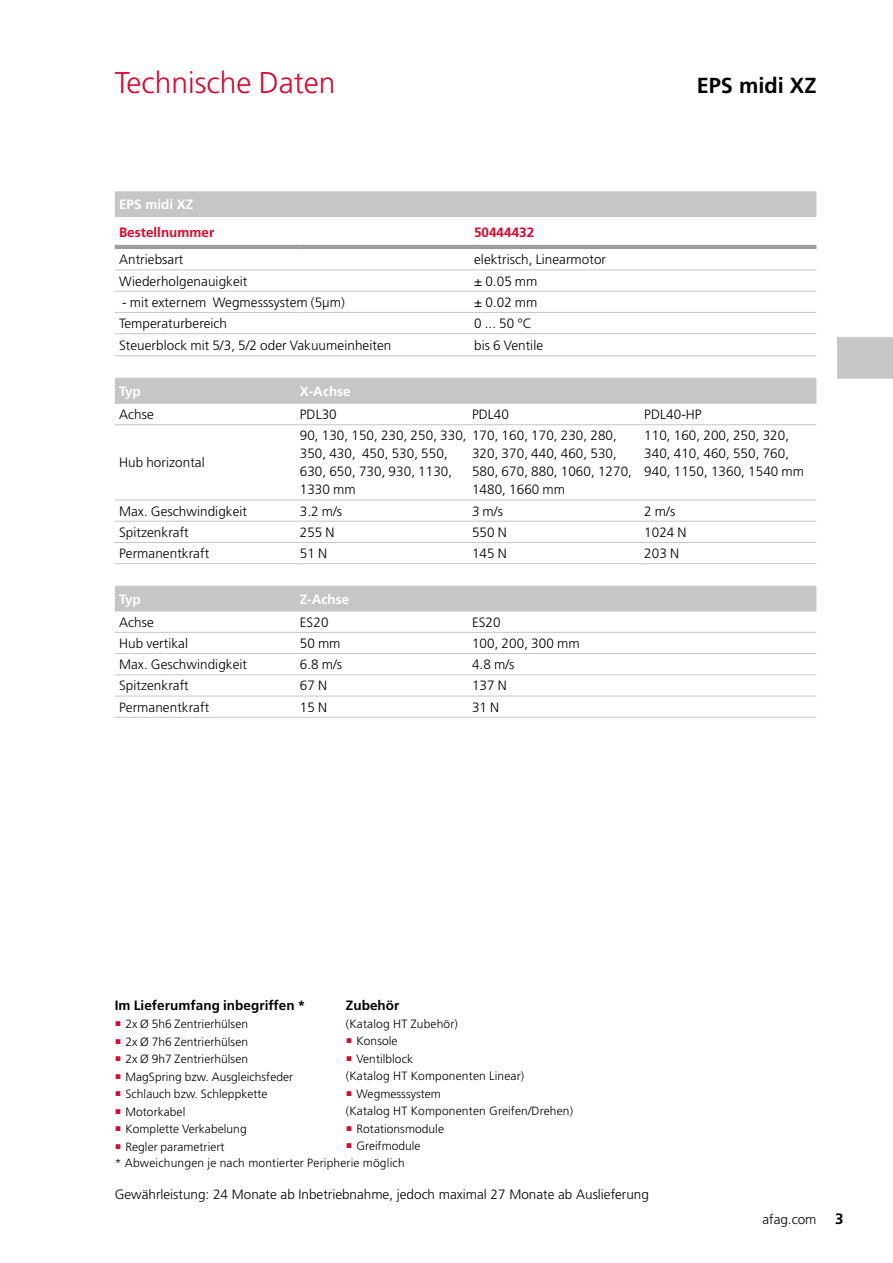
<style>
.page{position:relative;width:893px;height:1263px;background:#fff}
.page>*{position:absolute;margin:0;border:0;box-sizing:border-box;transform-origin:0 0}
.t1{font:300 30px "Frutiger LT Pro";color:#dd052b}
.t2{font:700 21.75px "Frutiger LT Pro";color:#000}
.t3{font:300 13.5px/18px "Frutiger LT Pro";letter-spacing:.005em;color:#000}
.t4{font:700 13.5px "Frutiger LT Pro";letter-spacing:.005em;color:#000}
.t5{font:700 13.5px/27.8px "Frutiger LT Pro";color:#dd052b}
.t6{font:700 13.5px "Frutiger LT Pro";color:#fff}
.t7{font:300 12px/17.5px "Frutiger LT Pro";letter-spacing:.005em;color:#000}
.s1{color:#fff}
.s2{font-weight:700;font-size:15px}
</style>
<div class="page">
<svg style="left:115px;top:191px;width:701px;height:54px"></svg>
<hr style="left:115px;top:245px;width:185px;height:4px;background:#9d9d9c">
<hr style="left:300px;top:245px;width:174px;height:4px;background:#9d9d9c">
<hr style="left:474px;top:245px;width:342px;height:4px;background:#9d9d9c">
<hr style="left:115px;top:269px;width:185px;height:1px;background:#c6c6c6">
<hr style="left:300px;top:269px;width:174px;height:1px;background:#c6c6c6">
<hr style="left:474px;top:269px;width:342px;height:1px;background:#c6c6c6">
<hr style="left:474px;top:291px;width:342px;height:1px;background:#c6c6c6">
<hr style="left:474px;top:312px;width:342px;height:1px;background:#c6c6c6">
<hr style="left:474px;top:333px;width:342px;height:1px;background:#c6c6c6">
<hr style="left:474px;top:355px;width:342px;height:1px;background:#c6c6c6">
<hr style="left:115px;top:291px;width:185px;height:1px;background:#c6c6c6">
<hr style="left:300px;top:291px;width:174px;height:1px;background:#c6c6c6">
<hr style="left:115px;top:312px;width:185px;height:1px;background:#c6c6c6">
<hr style="left:300px;top:312px;width:174px;height:1px;background:#c6c6c6">
<hr style="left:115px;top:333px;width:185px;height:1px;background:#c6c6c6">
<hr style="left:300px;top:333px;width:174px;height:1px;background:#c6c6c6">
<hr style="left:115px;top:355px;width:185px;height:1px;background:#c6c6c6">
<hr style="left:300px;top:355px;width:174px;height:1px;background:#c6c6c6">
<div style="left:115px;top:378px;width:701px;height:26px;background:#c6c6c6"></div>
<hr style="left:115px;top:563px;width:185px;height:1px;background:#c6c6c6">
<hr style="left:115px;top:424px;width:185px;height:1px;background:#c6c6c6">
<hr style="left:300px;top:424px;width:172px;height:1px;background:#c6c6c6">
<hr style="left:472px;top:424px;width:172px;height:1px;background:#c6c6c6">
<hr style="left:644px;top:424px;width:172px;height:1px;background:#c6c6c6">
<hr style="left:115px;top:499px;width:185px;height:1px;background:#c6c6c6">
<hr style="left:300px;top:499px;width:172px;height:1px;background:#c6c6c6">
<hr style="left:472px;top:499px;width:172px;height:1px;background:#c6c6c6">
<hr style="left:644px;top:499px;width:172px;height:1px;background:#c6c6c6">
<hr style="left:115px;top:521px;width:185px;height:1px;background:#c6c6c6">
<hr style="left:300px;top:521px;width:172px;height:1px;background:#c6c6c6">
<hr style="left:472px;top:521px;width:172px;height:1px;background:#c6c6c6">
<hr style="left:644px;top:521px;width:172px;height:1px;background:#c6c6c6">
<hr style="left:115px;top:542px;width:185px;height:1px;background:#c6c6c6">
<hr style="left:300px;top:542px;width:172px;height:1px;background:#c6c6c6">
<hr style="left:472px;top:542px;width:172px;height:1px;background:#c6c6c6">
<hr style="left:644px;top:542px;width:172px;height:1px;background:#c6c6c6">
<hr style="left:300px;top:563px;width:172px;height:1px;background:#c6c6c6">
<hr style="left:472px;top:563px;width:172px;height:1px;background:#c6c6c6">
<hr style="left:644px;top:563px;width:172px;height:1px;background:#c6c6c6">
<div style="left:115px;top:586px;width:701px;height:25px;background:#c6c6c6"></div>
<hr style="left:115px;top:717px;width:185px;height:1px;background:#c6c6c6">
<hr style="left:115px;top:632px;width:185px;height:1px;background:#c6c6c6">
<hr style="left:300px;top:632px;width:172px;height:1px;background:#c6c6c6">
<hr style="left:472px;top:632px;width:172px;height:1px;background:#c6c6c6">
<hr style="left:644px;top:632px;width:172px;height:1px;background:#c6c6c6">
<hr style="left:115px;top:653px;width:185px;height:1px;background:#c6c6c6">
<hr style="left:300px;top:653px;width:172px;height:1px;background:#c6c6c6">
<hr style="left:472px;top:653px;width:172px;height:1px;background:#c6c6c6">
<hr style="left:644px;top:653px;width:172px;height:1px;background:#c6c6c6">
<hr style="left:115px;top:674px;width:185px;height:1px;background:#c6c6c6">
<hr style="left:300px;top:674px;width:172px;height:1px;background:#c6c6c6">
<hr style="left:472px;top:674px;width:172px;height:1px;background:#c6c6c6">
<hr style="left:644px;top:674px;width:172px;height:1px;background:#c6c6c6">
<hr style="left:115px;top:696px;width:185px;height:1px;background:#c6c6c6">
<hr style="left:300px;top:696px;width:172px;height:1px;background:#c6c6c6">
<hr style="left:472px;top:696px;width:172px;height:1px;background:#c6c6c6">
<hr style="left:644px;top:696px;width:172px;height:1px;background:#c6c6c6">
<hr style="left:300px;top:717px;width:172px;height:1px;background:#c6c6c6">
<hr style="left:472px;top:717px;width:172px;height:1px;background:#c6c6c6">
<hr style="left:644px;top:717px;width:172px;height:1px;background:#c6c6c6">
<div style="left:837px;top:337px;width:56px;height:42px;background:#c6c6c6"></div>
<p class="t1" style="left:115px;top:65px;width:222px">Technische Daten</p>
<p class="t2" style="left:697px;top:72px;width:121px">EPS midi XZ</p>
<p class="t5" style="left:119px;top:191px;width:97px"><span class="s1">EPS midi XZ<br></span>Bestellnummer</p>
<p class="t5" style="left:474px;top:219px;width:62px">50444432</p>
<p class="t3" style="left:119px;top:251px;width:66px">Antriebsart</p>
<p class="t3" style="left:474px;top:251px;width:133px">elektrisch, Linearmotor</p>
<p class="t3" style="left:119px;top:272px;width:130px">Wiederholgenauigkeit</p>
<p class="t3" style="left:474px;top:272px;width:65px">± 0.05 mm</p>
<p class="t3" style="left:122px;top:293px;width:224px">- mit externem Wegmesssystem (5µm)</p>
<p class="t3" style="left:474px;top:293px;width:65px">± 0.02 mm</p>
<p class="t3" style="left:119px;top:315px;width:110px">Temperaturbereich</p>
<p class="t3" style="left:474px;top:315px;width:59px">0 ... 50 °C</p>
<p class="t3" style="left:119px;top:336px;width:274px">Steuerblock mit 5/3, 5/2 oder Vakuumeinheiten</p>
<p class="t3" style="left:474px;top:336px;width:71px">bis 6 Ventile</p>
<p class="t6" style="left:119px;top:383px;width:23px">Typ</p>
<p class="t6" style="left:300px;top:383px;width:52px">X-Achse</p>
<p class="t3" style="left:119px;top:406px;width:36px">Achse</p>
<p class="t3" style="left:300px;top:406px;width:39px">PDL30</p>
<p class="t3" style="left:472px;top:406px;width:39px">PDL40</p>
<p class="t3" style="left:644px;top:406px;width:59px">PDL40-HP</p>
<p class="t3" style="left:119px;top:454px;width:87px">Hub horizontal</p>
<p class="t3" style="left:644px;top:427px;width:161px">110, 160, 200, 250, 320,<br>340, 410, 460, 550, 760,<br>940, 1150, 1360, 1540 mm</p>
<p class="t3" style="left:300px;top:427px;width:319px">90, 130, 150, 230, 250, 330, 170, 160, 170, 230, 280,<br>350, 430, 450, 530, 550,<br>630, 650, 730, 930, 1130,<br>1330 mm</p>
<p class="t3" style="left:472px;top:445px;width:162px">320, 370, 440, 460, 530,<br>580, 670, 880, 1060, 1270,<br>1480, 1660 mm</p>
<p class="t3" style="left:119px;top:502px;width:130px">Max. Geschwindigkeit</p>
<p class="t3" style="left:300px;top:502px;width:44px">3.2 m/s</p>
<p class="t3" style="left:472px;top:502px;width:33px">3 m/s</p>
<p class="t3" style="left:644px;top:502px;width:33px">2 m/s</p>
<p class="t3" style="left:119px;top:523px;width:71px">Spitzenkraft</p>
<p class="t3" style="left:300px;top:523px;width:36px">255 N</p>
<p class="t3" style="left:472px;top:523px;width:36px">550 N</p>
<p class="t3" style="left:644px;top:523px;width:44px">1024 N</p>
<p class="t3" style="left:119px;top:544px;width:92px">Permanentkraft</p>
<p class="t3" style="left:300px;top:544px;width:29px">51 N</p>
<p class="t3" style="left:472px;top:544px;width:36px">145 N</p>
<p class="t3" style="left:644px;top:544px;width:36px">203 N</p>
<p class="t6" style="left:119px;top:591px;width:23px">Typ</p>
<p class="t6" style="left:300px;top:591px;width:51px">Z-Achse</p>
<p class="t3" style="left:119px;top:613px;width:36px">Achse</p>
<p class="t3" style="left:300px;top:613px;width:30px">ES20</p>
<p class="t3" style="left:472px;top:613px;width:30px">ES20</p>
<p class="t3" style="left:119px;top:634px;width:70px">Hub vertikal</p>
<p class="t3" style="left:300px;top:634px;width:42px">50 mm</p>
<p class="t3" style="left:472px;top:634px;width:109px">100, 200, 300 mm</p>
<p class="t3" style="left:119px;top:656px;width:130px">Max. Geschwindigkeit</p>
<p class="t3" style="left:300px;top:656px;width:44px">6.8 m/s</p>
<p class="t3" style="left:472px;top:656px;width:44px">4.8 m/s</p>
<p class="t3" style="left:119px;top:677px;width:71px">Spitzenkraft</p>
<p class="t3" style="left:300px;top:677px;width:29px">67 N</p>
<p class="t3" style="left:472px;top:677px;width:36px">137 N</p>
<p class="t3" style="left:119px;top:698px;width:92px">Permanentkraft</p>
<p class="t3" style="left:300px;top:698px;width:29px">15 N</p>
<p class="t3" style="left:472px;top:698px;width:29px">31 N</p>
<p class="t4" style="left:115px;top:998px;width:192px">Im Lieferumfang inbegriffen *</p>
<p class="t7" style="left:125px;top:1015px;width:169px">2x Ø 5h6 Zentrierhülsen<br>2x Ø 7h6 Zentrierhülsen<br>2x Ø 9h7 Zentrierhülsen<br>MagSpring bzw. Ausgleichsfeder<br>Schlauch bzw. Schleppkette<br>Motorkabel<br>Komplette Verkabelung<br>Regler parametriert</p>
<p class="t4" style="left:346px;top:998px;width:55px">Zubehör</p>
<p class="t7" style="left:346px;top:1015px;width:114px">(Katalog HT Zubehör)</p>
<p class="t7" style="left:356px;top:1032px;width:43px">Konsole</p>
<p class="t7" style="left:356px;top:1050px;width:58px">Ventilblock</p>
<p class="t7" style="left:346px;top:1067px;width:180px">(Katalog HT Komponenten Linear)</p>
<p class="t7" style="left:356px;top:1085px;width:86px">Wegmesssystem</p>
<p class="t7" style="left:346px;top:1102px;width:229px">(Katalog HT Komponenten Greifen/Drehen)</p>
<p class="t7" style="left:356px;top:1120px;width:89px">Rotationsmodule</p>
<p class="t7" style="left:356px;top:1137px;width:66px">Greifmodule</p>
<p class="t7" style="left:115px;top:1154px;width:291px">* Abweichungen je nach montierter Peripherie möglich</p>
<p class="t3" style="left:115px;top:1185px;width:536px">Gewährleistung: 24 Monate ab Inbetriebnahme, jedoch maximal 27 Monate ab Auslieferung</p>
<p class="t3" style="left:762px;top:1210px;width:83px">afag.com <span class="s2">3</span></p>
</div>
